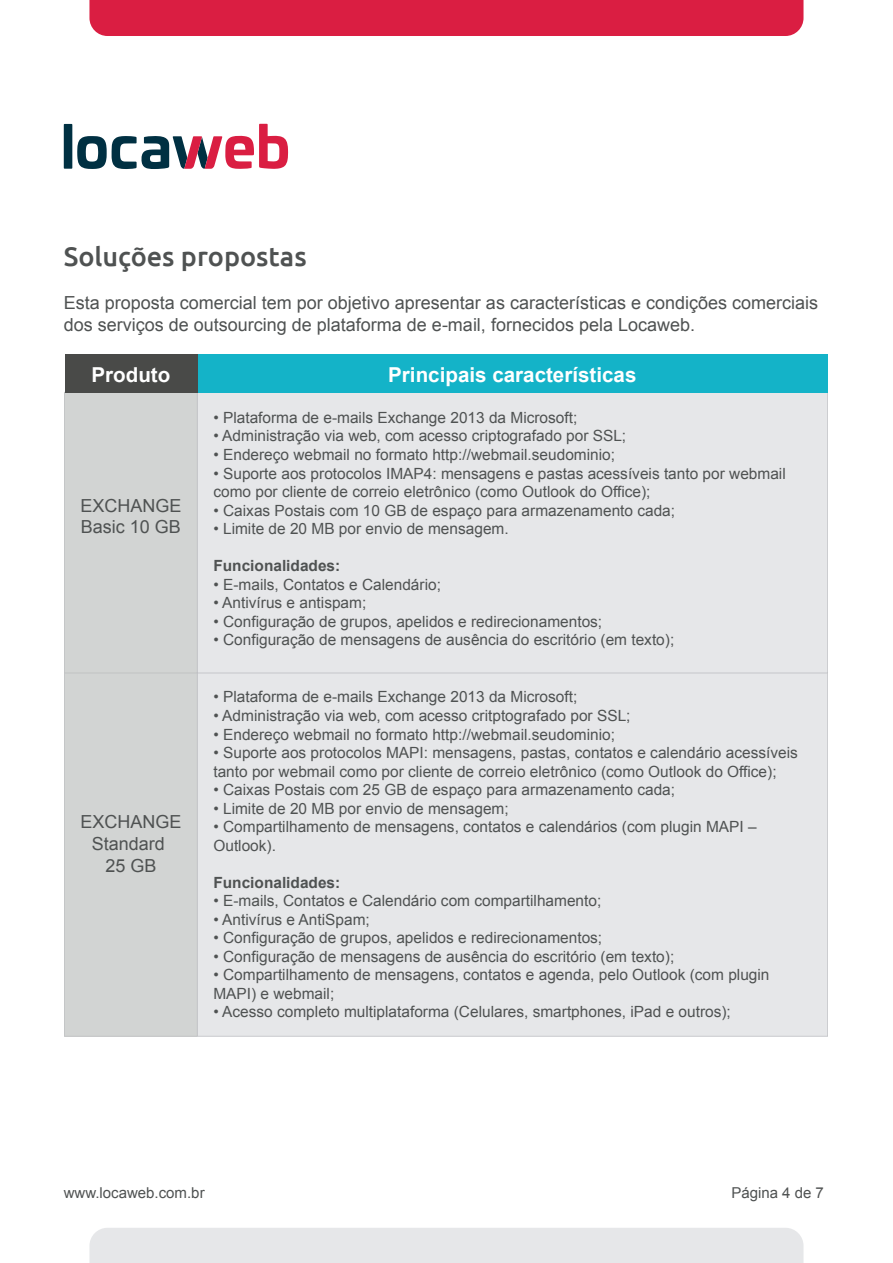
<style>
.page{position:relative;width:893px;height:1263px;background:#fff}
.page>*{position:absolute;margin:0;border:0;box-sizing:border-box;transform-origin:0 0}
.t1{font:500 27px "Ubuntu";color:#4f5252}
.t2{font:700 20.55px "Arial";color:#fff}
.t3{font:18px/21.6px "Arial";color:#4f5252}
.t4{font:15.45px/18.5px "Arial";color:#4f5252}
.t5{font:700 15.45px "Arial";color:#4f5252}
.t6{font:15px "Arial";color:#4f5252}
</style>
<div class="page">
<div style="left:64px;top:124px;width:8px;height:45px;background:#003042"></div>
<svg style="left:77px;top:124px;width:211px;height:45px"></svg>
<div style="left:89px;top:0;width:714px;height:36px;background:#da1e42"></div>
<div style="left:89px;top:1228px;width:714px;height:35px;background:#e6e7e9"></div>
<div style="left:197px;top:392px;width:631px;height:281px;background:#e6e7e9"></div>
<div style="left:64px;top:392px;width:133px;height:281px;background:#d2d4d3"></div>
<div style="left:197px;top:354px;width:631px;height:38px;background:#14b3c8"></div>
<div style="left:65px;top:354px;width:132px;height:38px;background:#494a48"></div>
<div style="left:197px;top:673px;width:631px;height:363px;background:#e6e7e9"></div>
<div style="left:64px;top:673px;width:133px;height:363px;background:#d2d4d3"></div>
<h1 class="t1" style="left:64px;top:239px;width:244px">Soluções propostas</h1>
<p class="t3" style="left:64px;top:292px;width:756px">Esta proposta comercial tem por objetivo apresentar as características e condições comerciais dos serviços de outsourcing de plataforma de e-mail, fornecidos pela Locaweb.</p>
<h2 class="t2" style="left:91px;top:361px;width:80px">Produto</h2>
<h2 class="t2" style="left:388px;top:361px;width:250px">Principais características</h2>
<p class="t3" style="left:80px;top:495px;width:103px">EXCHANGE<br>Basic 10 GB</p>
<p class="t3" style="left:80px;top:811px;width:103px;text-align:center">EXCHANGE<br>Standard<br>25 GB</p>
<p class="t4" style="left:213px;top:408px;width:365px">• Plataforma de e-mails Exchange 2013 da Microsoft;</p>
<p class="t4" style="left:213px;top:427px;width:414px">• Administração via web, com acesso criptografado por SSL;</p>
<p class="t4" style="left:213px;top:445px;width:403px">• Endereço webmail no formato http://webmail.seudominio;</p>
<p class="t4" style="left:213px;top:464px;width:574px">• Suporte aos protocolos IMAP4: mensagens e pastas acessíveis tanto por webmail como por cliente de correio eletrônico (como Outlook do Office);</p>
<p class="t4" style="left:213px;top:501px;width:463px">• Caixas Postais com 10 GB de espaço para armazenamento cada;</p>
<p class="t4" style="left:213px;top:520px;width:297px">• Limite de 20 MB por envio de mensagem.</p>
<p class="t5" style="left:213px;top:555px;width:128px">Funcionalidades:</p>
<p class="t4" style="left:213px;top:575px;width:229px">• E-mails, Contatos e Calendário;</p>
<p class="t4" style="left:213px;top:594px;width:154px">• Antivírus e antispam;</p>
<p class="t4" style="left:213px;top:612px;width:390px">• Configuração de grupos, apelidos e redirecionamentos;</p>
<p class="t4" style="left:213px;top:631px;width:462px">• Configuração de mensagens de ausência do escritório (em texto);</p>
<p class="t4" style="left:213px;top:688px;width:365px">• Plataforma de e-mails Exchange 2013 da Microsoft;</p>
<p class="t4" style="left:213px;top:706px;width:419px">• Administração via web, com acesso critptografado por SSL;</p>
<p class="t4" style="left:213px;top:725px;width:403px">• Endereço webmail no formato http://webmail.seudominio;</p>
<p class="t4" style="left:213px;top:743px;width:586px">• Suporte aos protocolos MAPI: mensagens, pastas, contatos e calendário acessíveis tanto por webmail como por cliente de correio eletrônico (como Outlook do Office);</p>
<p class="t4" style="left:213px;top:780px;width:463px">• Caixas Postais com 25 GB de espaço para armazenamento cada;</p>
<p class="t4" style="left:213px;top:799px;width:297px">• Limite de 20 MB por envio de mensagem;</p>
<p class="t4" style="left:213px;top:818px;width:545px">• Compartilhamento de mensagens, contatos e calendários (com plugin MAPI –<br>Outlook).</p>
<p class="t5" style="left:213px;top:872px;width:128px">Funcionalidades:</p>
<p class="t4" style="left:213px;top:892px;width:389px">• E-mails, Contatos e Calendário com compartilhamento;</p>
<p class="t4" style="left:213px;top:910px;width:158px">• Antivírus e AntiSpam;</p>
<p class="t4" style="left:213px;top:929px;width:390px">• Configuração de grupos, apelidos e redirecionamentos;</p>
<p class="t4" style="left:213px;top:947px;width:462px">• Configuração de mensagens de ausência do escritório (em texto);</p>
<p class="t4" style="left:213px;top:966px;width:558px">• Compartilhamento de mensagens, contatos e agenda, pelo Outlook (com plugin<br>MAPI) e webmail;</p>
<p class="t4" style="left:213px;top:1003px;width:519px">• Acesso completo multiplataforma (Celulares, smartphones, iPad e outros);</p>
<p class="t6" style="left:64px;top:1183px;width:142px">www.locaweb.com.br</p>
<p class="t6" style="left:731px;top:1183px;width:94px">Página 4 de 7</p>
</div>
